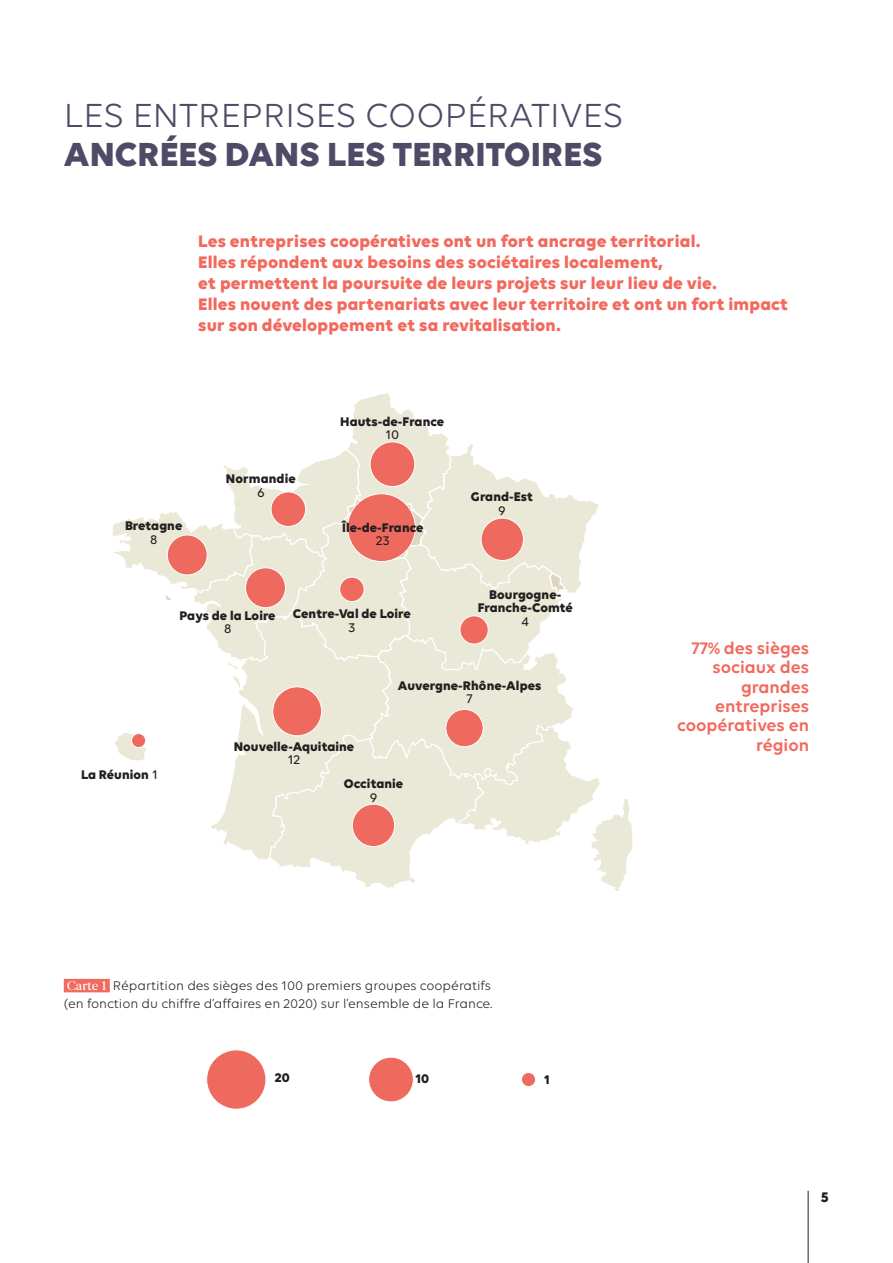
<style>
.page{position:relative;width:893px;height:1263px;background:#fff}
.page>*{position:absolute;margin:0;border:0;box-sizing:border-box;transform-origin:0 0}
.t1{font:36px "Volte";letter-spacing:.005em;color:#4d4b66}
.t2{font:700 36px "Volte";letter-spacing:.005em;color:#4d4b66}
.t3{font:700 18px/21px "Volte";letter-spacing:.01em;color:#f26a5e}
.t4{font:600 18px/19.5px "Volte";color:#f26a5e;text-align:right}
.t5{font:700 15px "Volte";color:#231f20}
.t6{font:700 13.5px/13.5px "Volte";letter-spacing:.005em;color:#231f20;text-align:center}
.t7{font:13.5px/18px "Volte";color:#231f20}
.t8{font:500 13.5px "Volte";color:#231f20}
.s1{font-weight:500}
.s2{font-family:"F37 Caslon Semi Bold Text";color:#fff}
</style>
<div class="page">
<hr style="left:808px;top:1191px;width:1px;height:72px;background:#231f20">
<div style="left:64px;top:979px;width:46px;height:13px;background:#f26a5e"></div>
<svg style="left:112px;top:393px;width:521px;height:498px"></svg>
<div style="left:132px;top:733px;width:14px;height:15px;background:#ef6a5e;border-radius:50%"></div>
<div style="left:131px;top:733px;width:15px;height:15px;border:1px solid #fff;border-radius:50%"></div>
<div style="left:348px;top:494px;width:67px;height:67px;background:#ef6a5e;border-radius:50%"></div>
<div style="left:347px;top:494px;width:68px;height:68px;border:1px solid #fff;border-radius:50%"></div>
<div style="left:340px;top:577px;width:24px;height:24px;background:#ef6a5e;border-radius:50%"></div>
<div style="left:340px;top:577px;width:24px;height:25px;border:1px solid #fff;border-radius:50%"></div>
<div style="left:460px;top:616px;width:28px;height:28px;background:#ef6a5e;border-radius:50%"></div>
<div style="left:460px;top:616px;width:28px;height:28px;border:1px solid #fff;border-radius:50%"></div>
<div style="left:271px;top:492px;width:35px;height:34px;background:#ef6a5e;border-radius:50%"></div>
<div style="left:271px;top:492px;width:35px;height:35px;border:1px solid #fff;border-radius:50%"></div>
<div style="left:370px;top:442px;width:45px;height:45px;background:#ef6a5e;border-radius:50%"></div>
<div style="left:370px;top:442px;width:45px;height:45px;border:1px solid #fff;border-radius:50%"></div>
<div style="left:481px;top:518px;width:42px;height:42px;background:#ef6a5e;border-radius:50%"></div>
<div style="left:481px;top:518px;width:43px;height:43px;border:1px solid #fff;border-radius:50%"></div>
<div style="left:246px;top:568px;width:39px;height:40px;background:#ef6a5e;border-radius:50%"></div>
<div style="left:245px;top:568px;width:41px;height:40px;border:1px solid #fff;border-radius:50%"></div>
<div style="left:167px;top:535px;width:40px;height:40px;background:#ef6a5e;border-radius:50%"></div>
<div style="left:167px;top:535px;width:40px;height:40px;border:1px solid #fff;border-radius:50%"></div>
<div style="left:273px;top:687px;width:49px;height:49px;background:#ef6a5e;border-radius:50%"></div>
<div style="left:273px;top:687px;width:49px;height:49px;border:1px solid #fff;border-radius:50%"></div>
<div style="left:352px;top:804px;width:43px;height:42px;background:#ef6a5e;border-radius:50%"></div>
<div style="left:352px;top:804px;width:43px;height:43px;border:1px solid #fff;border-radius:50%"></div>
<div style="left:446px;top:709px;width:37px;height:38px;background:#ef6a5e;border-radius:50%"></div>
<div style="left:446px;top:709px;width:37px;height:38px;border:1px solid #fff;border-radius:50%"></div>
<div style="left:521px;top:1072px;width:15px;height:14px;background:#ef6a5e;border-radius:50%"></div>
<div style="left:521px;top:1072px;width:15px;height:15px;border:1px solid #fff;border-radius:50%"></div>
<div style="left:369px;top:1057px;width:44px;height:45px;background:#ef6a5e;border-radius:50%"></div>
<div style="left:369px;top:1057px;width:44px;height:45px;border:1px solid #fff;border-radius:50%"></div>
<div style="left:207px;top:1050px;width:59px;height:59px;background:#ef6a5e;border-radius:50%"></div>
<div style="left:207px;top:1050px;width:59px;height:59px;border:1px solid #fff;border-radius:50%"></div>
<h1 class="t1" style="left:64px;top:95px;width:561px">LES ENTREPRISES COOPÉRATIVES</h1>
<h1 class="t2" style="left:64px;top:132px;width:540px">ANCRÉES DANS LES TERRITOIRES</h1>
<p class="t3" style="left:198px;top:230px;width:591px">Les entreprises coopératives ont un fort ancrage territorial.<br>Elles répondent aux besoins des sociétaires localement,<br>et permettent la poursuite de leurs projets sur leur lieu de vie.<br>Elles nouent des partenariats avec leur territoire et ont un fort impact sur son développement et sa revitalisation.</p>
<p class="t6" style="left:125px;top:519px;width:59px">Bretagne</p>
<p class="t8" style="left:150px;top:531px;width:9px">8</p>
<p class="t6" style="left:226px;top:471px;width:71px">Normandie</p>
<p class="t8" style="left:257px;top:484px;width:9px">6</p>
<p class="t6" style="left:340px;top:414px;width:105px">Hauts-de-France</p>
<p class="t8" style="left:385px;top:427px;width:15px">10</p>
<p class="t6" style="left:342px;top:520px;width:83px">Île-de-France</p>
<p class="t8" style="left:376px;top:533px;width:15px">23</p>
<p class="t6" style="left:180px;top:608px;width:98px">Pays de la Loire</p>
<p class="t8" style="left:224px;top:621px;width:9px">8</p>
<p class="t6" style="left:293px;top:607px;width:119px">Centre-Val de Loire</p>
<p class="t8" style="left:348px;top:619px;width:8px">3</p>
<p class="t6" style="left:471px;top:489px;width:64px">Grand-Est</p>
<p class="t8" style="left:498px;top:502px;width:9px">9</p>
<p class="t6" style="left:478px;top:587px;width:97px">Bourgogne-<br>Franche-Comté</p>
<p class="t8" style="left:522px;top:613px;width:9px">4</p>
<p class="t6" style="left:81px;top:767px;width:78px">La Réunion <span class="s1">1</span></p>
<p class="t6" style="left:398px;top:678px;width:145px">Auvergne-Rhône-Alpes</p>
<p class="t8" style="left:467px;top:691px;width:8px">7</p>
<p class="t6" style="left:234px;top:739px;width:122px">Nouvelle-Aquitaine</p>
<p class="t8" style="left:288px;top:752px;width:14px">12</p>
<p class="t6" style="left:344px;top:777px;width:61px">Occitanie</p>
<p class="t8" style="left:370px;top:790px;width:9px">9</p>
<p class="t4" style="left:677px;top:637px;width:133px">77% des sièges sociaux des grandes entreprises coopératives en région</p>
<p class="t7" style="left:64px;top:976px;width:430px"><span class="s2">Carte 1</span> Répartition des sièges des 100 premiers groupes coopératifs (en fonction du chiffre d’affaires en 2020) sur l’ensemble de la France.</p>
<p class="t6" style="left:275px;top:1070px;width:17px">20</p>
<p class="t6" style="left:415px;top:1071px;width:16px">10</p>
<p class="t6" style="left:544px;top:1072px;width:8px">1</p>
<p class="t5" style="left:821px;top:1188px;width:9px">5</p>
</div>
